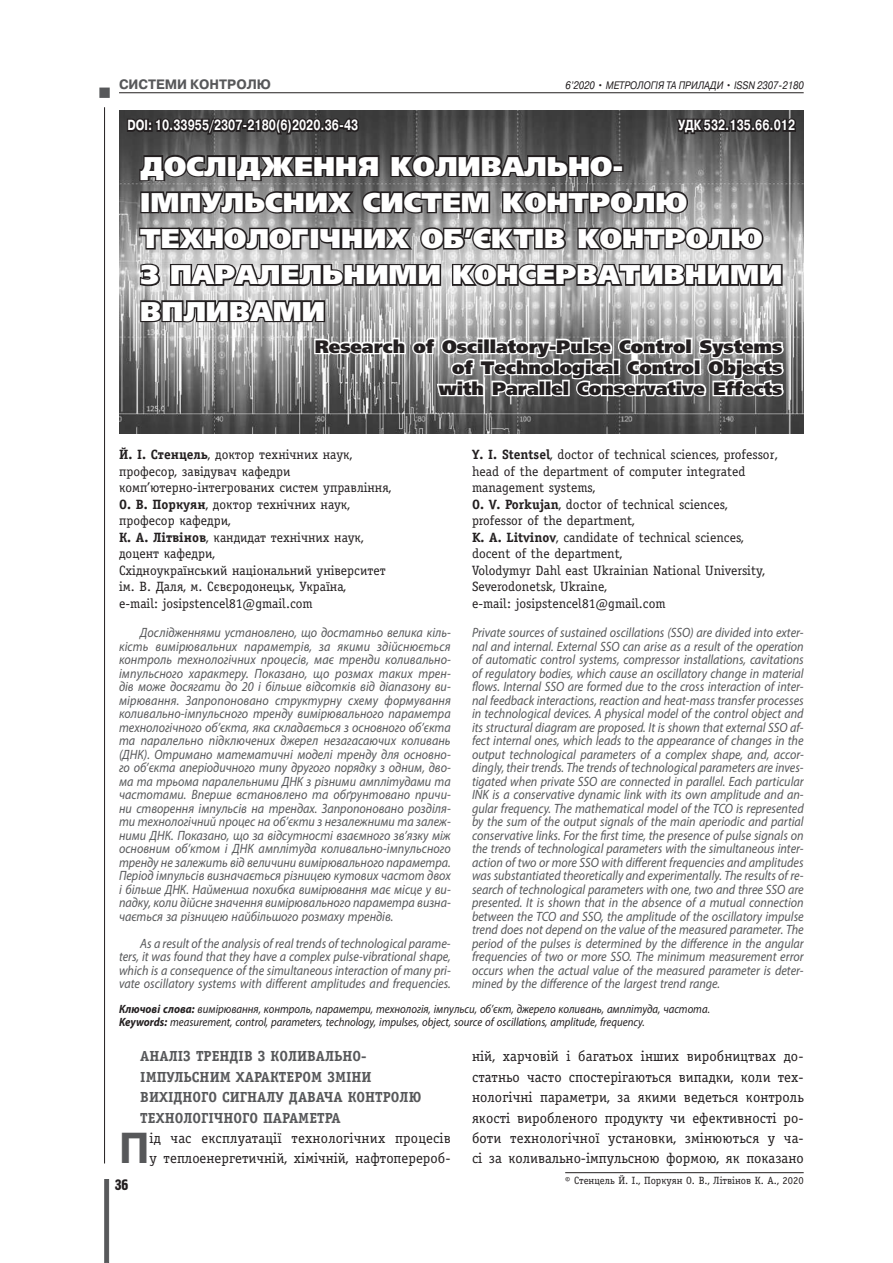
<style>
.page{position:relative;width:893px;height:1263px;background:#fff}
.page>*{position:absolute;margin:0;border:0;box-sizing:border-box;transform-origin:0 0}
.t1{font:700 44.85px "Myriad Pro";color:#57585a}
.t2{font:27px/36.3px "Free Set Black C";color:#fff}
.t3{font:18px/21px "Free Set Black C";color:#231f20;text-align:right}
.t4{font:15.15px "Hermes C";color:#231f20}
.t5{font:14.7px/20.4px "Officina Serif C";color:#231f20}
.t6{font:700 14.7px/20.4px "Officina Serif C";color:#57585a}
.t7{font:700 14.7px "Pragmatica C";color:#fff;scale:.75 1}
.t8{font:700 13.65px "Pragmatica C";color:#57585a;scale:.96 1}
.t9{font:italic 13.5px/13.5px "Myriad Pro";color:#57585a;text-align:justify;scale:.9 1}
.t10{font:13.5px/16.5px "Officina Serif C";color:#231f20}
.t11{font:italic 12px/12.8px "Myriad Pro";color:#231f20;scale:.9 1}
.t12{font:italic 10.8px "Pragmatica C";color:#231f20;scale:.84 1}
.t13{font:10.5px "Officina Serif C";color:#231f20}
.s1{font-style:normal}
.s2{font-weight:700}
</style>
<div class="page">
<div style="left:99px;top:88px;width:11px;height:10px;background:#57585a;border:2px solid #57585a"></div>
<svg style="left:104px;top:1179px;width:5px;height:84px"></svg>
<hr style="left:119px;top:92px;width:685px;height:1px;background:#231f20">
<hr style="left:104px;top:107px;width:1px;height:1056px;background:#231f20">
<img style="left:119px;top:111px;width:685px;height:322px">
<svg style="left:138px;top:153px;width:90px;height:30px;background:#4d4b4c"></svg>
<div style="left:227px;top:155px;width:10px;height:22px;border:3px solid #231f20"></div>
<svg style="left:234px;top:154px;width:147px;height:29px;background:#444243"></svg>
<svg style="left:389px;top:153px;width:226px;height:26px;background:#424041"></svg>
<div style="left:612px;top:164px;width:11px;height:8px;border:3px solid #231f20"></div>
<div style="left:140px;top:191px;width:11px;height:22px;border:3px solid #231f20"></div>
<svg style="left:149px;top:189px;width:343px;height:26px;background:#575555"></svg>
<svg style="left:500px;top:190px;width:189px;height:25px;background:#595757"></svg>
<svg style="left:138px;top:226px;width:173px;height:25px;background:#6e6c6d"></svg>
<div style="left:309px;top:228px;width:11px;height:22px;border:3px solid #231f20"></div>
<svg style="left:318px;top:225px;width:219px;height:26px;background:#6c6a6b"></svg>
<div style="left:534px;top:228px;width:10px;height:22px;border:3px solid #231f20"></div>
<svg style="left:543px;top:226px;width:24px;height:25px"></svg>
<svg style="left:576px;top:226px;width:189px;height:25px;background:#706e6e"></svg>
<svg style="left:138px;top:262px;width:23px;height:26px"></svg>
<svg style="left:168px;top:262px;width:275px;height:26px;background:#787677"></svg>
<svg style="left:450px;top:262px;width:334px;height:26px;background:#767475"></svg>
<svg style="left:139px;top:298px;width:188px;height:26px;background:#6f6d6e"></svg>
<svg style="left:313px;top:336px;width:472px;height:95px"></svg>
<hr style="left:565px;top:1172px;width:239px;height:1px;background:#231f20">
<svg style="left:674px;top:114px;width:124px;height:22px;background:#353334"></svg>
<svg style="left:125px;top:111px;width:236px;height:26px;background:#363435"></svg>
<p class="t8" style="left:119px;top:77px;width:160px">СИСТЕМИ КОНТРОЛЮ</p>
<p class="t12" style="left:565px;top:79px;width:286px">6’2020 <span class="s1">•</span> МЕТРОЛОГІЯ ТА ПРИЛАДИ <span class="s1">•</span> ISSN 2307-2180</p>
<p class="t7" style="left:128px;top:117px;width:309px">DOI: 10.33955/2307-2180(6)2020.36-43</p>
<p class="t7" style="left:678px;top:117px;width:157px">УДК 532.135.66.012</p>
<h2 class="t2" style="left:140px;top:148px;width:644px">ДОСЛІДЖЕННЯ КОЛИВАЛЬНО-<br>ІМПУЛЬСНИХ СИСТЕМ КОНТРОЛЮ<br>ТЕХНОЛОГІЧНИХ ОБ’ЄКТІВ КОНТРОЛЮ<br>З ПАРАЛЕЛЬНИМИ КОНСЕРВАТИВНИМИ<br>ВПЛИВАМИ</h2>
<h3 class="t3" style="left:315px;top:336px;width:469px">Research of Oscillatory-Pulse Control Systems of Technological Control Objects<br>with Parallel Conservative Effects</h3>
<p class="t10" style="left:119px;top:447px;width:274px"><span class="s2">Й. І. Стенцель</span>, доктор технічних наук, професор, завідувач кафедри комп’ютерно-інтегрованих систем управління, <span class="s2">О. В. Поркуян</span>, доктор технічних наук, професор кафедри,<br><span class="s2">К. А. Літвінов</span>, кандидат технічних наук, доцент кафедри,<br>Східноукраїнський національний університет ім. В. Даля, м. Сєвєродонецьк, Україна,<br>e-mail: josipstencel81@gmail.com</p>
<p class="t9" style="left:119px;top:626px;width:370px;text-indent:21px">Дослідженнями установлено, що достатньо велика кіль&shy;кість вимірювальних параметрів, за якими здійснюється контроль технологічних процесів, має тренди коливально&shy;імпульсного характеру. Показано, що розмах таких трен&shy;дів може досягати до 20 і більше відсотків від діапазону ви&shy;мірювання. Запропоновано структурну схему формування коливально-імпульсного тренду вимірювального параметра технологічного об’єкта, яка складається з основного об’єкта та паралельно підключених джерел незагасаючих коливань (ДНК). Отримано математичні моделі тренду для основно&shy;го об’єкта аперіодичного типу другого порядку з одним, дво&shy;ма та трьома паралельними ДНК з різними амплітудами та частотами. Вперше встановлено та обґрунтовано причи&shy;ни створення імпульсів на трендах. Запропоновано розділя&shy;ти технологічний процес на об’єкти з незалежними та залеж&shy;ними ДНК. Показано, що за відсутності взаємного зв’язку між основним об’ктом і ДНК амплітуда коливально-імпульсного тренду не залежить від величини вимірювального параметра.<br>Період імпульсів визначається різницею кутових частот двох і більше ДНК. Найменша похибка вимірювання має місце у ви&shy;падку, коли дійсне значення вимірювального параметра визна&shy;чається за різницею найбільшого розмаху трендів.</p>
<p class="t9" style="left:119px;top:936px;width:370px;text-indent:21px">As a result of the analysis of real trends of technological parame&shy;ters, it was found that they have a complex pulse-vibrational shape, which is a consequence of the simultaneous interaction of many pri&shy;vate oscillatory systems with different amplitudes and frequencies.</p>
<p class="t10" style="left:472px;top:447px;width:307px"><span class="s2">Y. I. Stentsel</span>, doctor of technical sciences, professor, head of the department of computer integrated management systems,<br><span class="s2">О. V. Porkujan</span>, doctor of technical sciences, professor of the department,<br><span class="s2">K. A. Litvinov</span>, candidate of technical sciences, docent of the department,<br>Volodymyr Dahl east Ukrainian National University, Severodonetsk, Ukraine,<br>e-mail: josipstencel81@gmail.com</p>
<p class="t9" style="left:472px;top:626px;width:370px">Private sources of sustained oscillations (SSO) are divided into exter&shy;nal and internal. External SSO can arise as a result of the operation of automatic control systems, compressor installations, cavitations of regulatory bodies, which cause an oscillatory change in material flows. Internal SSO are formed due to the cross interaction of inter&shy;nal feedback interactions, reaction and heat-mass transfer processes in technological devices. A physical model of the control object and its structural diagram are proposed. It is shown that external SSO af&shy;fect internal ones, which leads to the appearance of changes in the output technological parameters of a complex shape, and, accor&shy;dingly, their trends. The trends of technological parameters are inves&shy;tigated when private SSO are connected in parallel. Each particular INK is a conservative dynamic link with its own amplitude and an&shy;gular frequency. The mathematical model of the TCO is represented by the sum of the output signals of the main aperiodic and partial conservative links. For the first time, the presence of pulse signals on the trends of technological parameters with the simultaneous inter&shy;action of two or more SSO with different frequencies and amplitudes was substantiated theoretically and experimentally. The results of re&shy;search of technological parameters with one, two and three SSO are presented. It is shown that in the absence of a mutual connection between the TCO and SSO, the amplitude of the oscillatory impulse trend does not depend on the value of the measured parameter. The period of the pulses is determined by the difference in the angular frequencies of two or more SSO. The minimum measurement error occurs when the actual value of the measured parameter is deter&shy;mined by the difference of the largest trend range.</p>
<p class="t11" style="left:119px;top:1003px;width:658px"><span class="s2">Ключові слова:</span> вимірювання, контроль, параметри, технологія, імпульси, об’єкт, джерело коливань, амплітуда, частота.<br><span class="s2">Keywords:</span> measurement, control, parameters, technology, impulses, object, source of oscillations, amplitude, frequency.</p>
<p class="t6" style="left:140px;top:1046px;width:282px">АНАЛІЗ ТРЕНДІВ З КОЛИВАЛЬНО-<br>ІМПУЛЬСНИМ ХАРАКТЕРОМ ЗМІНИ<br>ВИХІДНОГО СИГНАЛУ ДАВАЧА КОНТРОЛЮ<br>ТЕХНОЛОГІЧНОГО ПАРАМЕТРА</p>
<h1 class="t1" style="left:119px;top:1119px;width:32px">П</h1>
<p class="t5" style="left:149px;top:1128px;width:303px">ід час експлуатації технологічних процесів у теплоенергетичній, хімічній, нафтоперероб-</p>
<p class="t4" style="left:115px;top:1176px;width:15px">36</p>
<p class="t5" style="left:472px;top:1046px;width:333px;text-align:justify">ній, харчовій і багатьох інших виробництвах до&shy;статньо часто спостерігаються випадки, коли тех&shy;нологічні параметри, за якими ведеться контроль якості виробленого продукту чи ефективності ро&shy;боти технологічної установки, змінюються у ча&shy;сі за коливально-імпульсною формою, як показано</p>
<p class="t13" style="left:565px;top:1175px;width:240px">© Стенцель Й. І., Поркуян О. В., Літвінов К. А., 2020</p>
</div>
